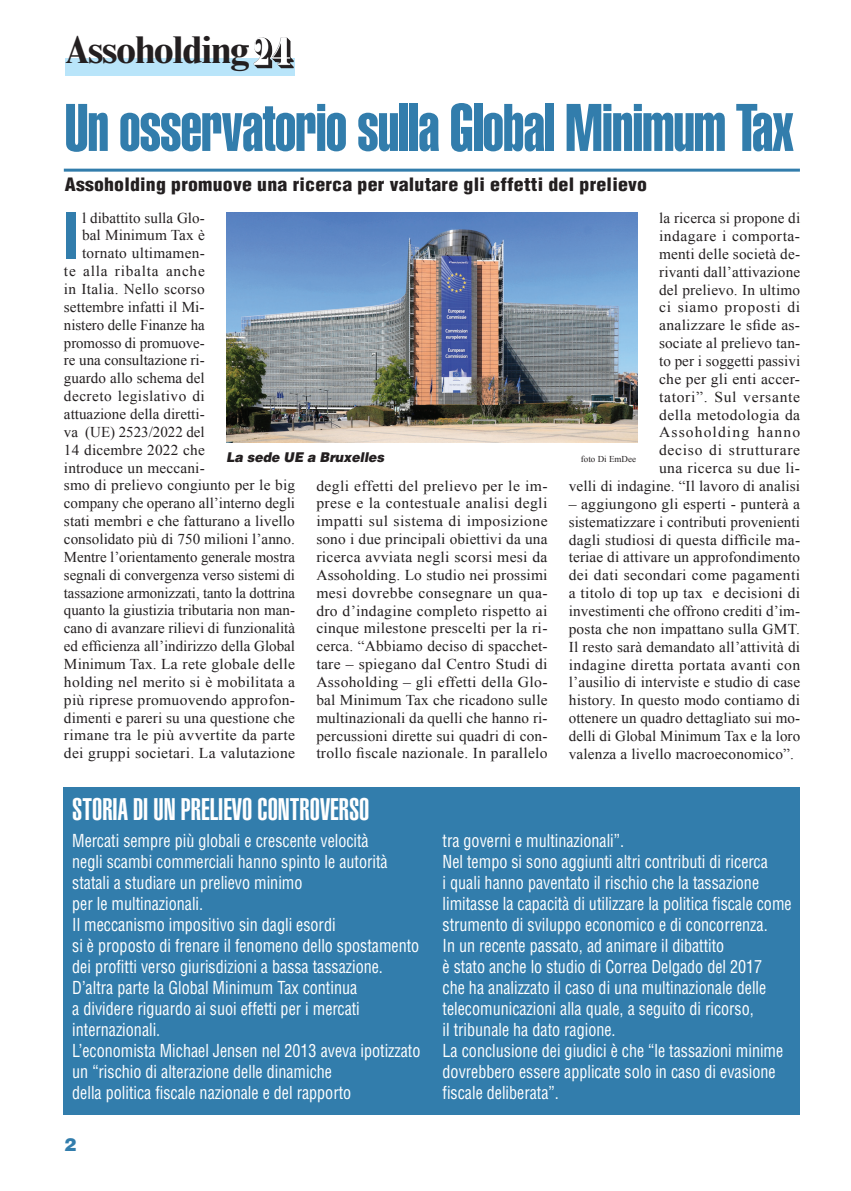
<style>
.page{position:relative;width:851px;height:1191px;background:#fff}
.page>*{position:absolute;margin:0;border:0;box-sizing:border-box;transform-origin:0 0}
.t1{font:66px "Helvetica LT Std Extra Comp";letter-spacing:-.01em;color:#327dac;scale:.96 1}
.t2{font:65.1px "Helvetica LT Std Extra Comp";color:#327dac;scale:1.05 1}
.t3{font:700 condensed 39px "Times New Roman MT Std";letter-spacing:-.03em;color:#231f20;scale:1.15 1}
.t4{font:30.75px "Helvetica LT Std Ultra Comp";color:#fff}
.t5{font:900 condensed 18px "Helvetica LT Std";letter-spacing:.01em;color:#231f20;scale:1.1 1}
.t6{font:900 18px "Helvetica LT Std";color:#327dac}
.t7{font:condensed 17.4px/21px "Helvetica LT Std";color:#fff;scale:.92 1}
.t8{font:15px/17.9px "Times New Roman";letter-spacing:.01em;color:#231f20;text-align:justify;scale:1.04 1}
.t9{font:15px/17.9px "Times New Roman";letter-spacing:.01em;color:#231f20;text-align:right}
.t10{font:15px "Times New Roman";letter-spacing:.03em;color:#231f20}
.t11{font:15px "Times New Roman";letter-spacing:.05em;color:#231f20}
.t12{font:italic 900 13.5px "Helvetica LT Std";letter-spacing:-.01em;color:#231f20;scale:.94 1}
.t13{font:9px "Times New Roman";color:#231f20}
</style>
<div class="page">
<div style="left:65px;top:58px;width:230px;height:17px;background:#b9e5fa"></div>
<img style="left:256px;top:37px;width:38px;height:31px">
<hr style="left:64px;top:169px;width:735px;height:3px;background:#327dac">
<div style="left:64px;top:787px;width:736px;height:327px;background:#327dac"></div>
<img style="left:226px;top:213px;width:411px;height:230px">
<h3 class="t3" style="left:65px;top:27px;width:162px">Assoholding</h3>
<h1 class="t1" style="left:65px;top:88px;width:760px">Un osservatorio sulla Global Minimum Tax</h1>
<p class="t5" style="left:65px;top:172px;width:530px">Assoholding promuove una ricerca per valutare gli effetti del prelievo</p>
<h2 class="t2" style="left:64px;top:196px;width:15px">I</h2>
<p class="t9" style="left:82px;top:208px;width:124px">l dibattito sulla Glo-</p>
<p class="t9" style="left:568px;top:209px;width:233px">la ricerca si propone di<br>indagare i comporta-<br>menti delle società de-<br>rivanti dall’attivazione<br>del prelievo. In ultimo<br>ci siamo proposti di<br>analizzare le sfide as-<br>sociate al prelievo tan-<br>to per i soggetti passivi<br>che per gli enti accer-<br>tatori”. Sul versante<br>della metodologia da<br>Assoholding hanno<br>deciso di strutturare<br>una ricerca su due li-<br>velli di indagine. “Il lavoro di analisi</p>
<p class="t8" style="left:568px;top:494px;width:224px">– aggiungono gli esperti - punterà a sistematizzare i contributi provenienti dagli studiosi di questa difficile ma&shy;teriae di attivare un approfondimento dei dati secondari come pagamenti a titolo di top up tax e decisioni di investimenti che offrono crediti d’im&shy;posta che non impattano sulla GMT.<br>Il resto sarà demandato all’attività di indagine diretta portata avanti con l’ausilio di interviste e studio di case history. In questo modo contiamo di ottenere un quadro dettagliato sui mo&shy;delli di Global Minimum Tax e la loro valenza a livello macroeconomico”.</p>
<p class="t9" style="left:82px;top:226px;width:124px">bal Minimum Tax è</p>
<p class="t9" style="left:82px;top:244px;width:124px">tornato ultimamen-</p>
<p class="t11" style="left:64px;top:261px;width:142px">te alla ribalta anche</p>
<p class="t9" style="left:64px;top:280px;width:142px">in Italia. Nello scorso</p>
<p class="t9" style="left:64px;top:298px;width:142px">settembre infatti il Mi-</p>
<p class="t9" style="left:64px;top:315px;width:142px">nistero delle Finanze ha</p>
<p class="t9" style="left:64px;top:333px;width:142px">promosso di promuove-</p>
<p class="t9" style="left:64px;top:351px;width:142px">re una consultazione ri-</p>
<p class="t9" style="left:64px;top:369px;width:142px">guardo allo schema del</p>
<p class="t10" style="left:64px;top:386px;width:142px">decreto legislativo di</p>
<p class="t9" style="left:64px;top:405px;width:142px">attuazione della diretti-</p>
<p class="t9" style="left:64px;top:423px;width:142px">va (UE) 2523/2022 del</p>
<p class="t9" style="left:64px;top:440px;width:142px">14 dicembre 2022 che</p>
<p class="t9" style="left:64px;top:458px;width:142px">introduce un meccani-</p>
<p class="t9" style="left:64px;top:476px;width:232px">smo di prelievo congiunto per le big</p>
<p class="t9" style="left:64px;top:494px;width:232px">company che operano all’interno degli</p>
<p class="t9" style="left:64px;top:512px;width:232px">stati membri e che fatturano a livello</p>
<p class="t9" style="left:64px;top:530px;width:232px">consolidato più di 750 milioni l’anno.</p>
<p class="t9" style="left:64px;top:547px;width:232px">Mentre l’orientamento generale mostra</p>
<p class="t9" style="left:64px;top:565px;width:232px">segnali di convergenza verso sistemi di</p>
<p class="t9" style="left:64px;top:583px;width:232px">tassazione armonizzati, tanto la dottrina</p>
<p class="t9" style="left:64px;top:601px;width:232px">quanto la giustizia tributaria non man-</p>
<p class="t9" style="left:64px;top:619px;width:232px">cano di avanzare rilievi di funzionalità</p>
<p class="t9" style="left:64px;top:637px;width:232px">ed efficienza all’indirizzo della Global</p>
<p class="t9" style="left:64px;top:655px;width:232px">Minimum Tax. La rete globale delle</p>
<p class="t8" style="left:64px;top:672px;width:224px">holding nel merito si è mobilitata a</p>
<p class="t8" style="left:64px;top:690px;width:224px">più riprese promuovendo approfon-</p>
<p class="t9" style="left:64px;top:708px;width:232px">dimenti e pareri su una questione che</p>
<p class="t8" style="left:64px;top:726px;width:223px">rimane tra le più avvertite da parte</p>
<p class="t8" style="left:64px;top:744px;width:224px">dei gruppi societari. La valutazione</p>
<p class="t12" style="left:226px;top:448px;width:170px">La sede UE a Bruxelles</p>
<p class="t13" style="left:581px;top:453px;width:56px">foto Di EmDee</p>
<p class="t8" style="left:316px;top:476px;width:224px">degli effetti del prelievo per le im&shy;prese e la contestuale analisi degli impatti sul sistema di imposizione sono i due principali obiettivi da una ricerca avviata negli scorsi mesi da Assoholding. Lo studio nei prossimi mesi dovrebbe consegnare un qua&shy;dro d’indagine completo rispetto ai cinque milestone prescelti per la ri&shy;cerca. “Abbiamo deciso di spacchet&shy;tare – spiegano dal Centro Studi di Assoholding – gli effetti della Glo&shy;bal Minimum Tax che ricadono sulle multinazionali da quelli che hanno ri&shy;percussioni dirette sui quadri di con&shy;trollo fiscale nazionale. In parallelo</p>
<h3 class="t4" style="left:72px;top:791px;width:299px">STORIA DI UN PRELIEVO CONTROVERSO</h3>
<p class="t7" style="left:72px;top:830px;width:380px">Mercati sempre più globali e crescente velocità<br>negli scambi commerciali hanno spinto le autorità statali a studiare un prelievo minimo<br>per le multinazionali.<br>Il meccanismo impositivo sin dagli esordi<br>si è proposto di frenare il fenomeno dello spostamento dei profitti verso giurisdizioni a bassa tassazione.<br>D’altra parte la Global Minimum Tax continua<br>a dividere riguardo ai suoi effetti per i mercati internazionali.<br>L’economista Michael Jensen nel 2013 aveva ipotizzato un “rischio di alterazione delle dinamiche<br>della politica fiscale nazionale e del rapporto</p>
<p class="t7" style="left:442px;top:830px;width:381px">tra governi e multinazionali”.<br>Nel tempo si sono aggiunti altri contributi di ricerca<br>i quali hanno paventato il rischio che la tassazione limitasse la capacità di utilizzare la politica fiscale come strumento di sviluppo economico e di concorrenza.<br>In un recente passato, ad animare il dibattito<br>è stato anche lo studio di Correa Delgado del 2017<br>che ha analizzato il caso di una multinazionale delle telecomunicazioni alla quale, a seguito di ricorso,<br>il tribunale ha dato ragione.<br>La conclusione dei giudici è che “le tassazioni minime dovrebbero essere applicate solo in caso di evasione fiscale deliberata”.</p>
<p class="t6" style="left:64px;top:1132px;width:14px">2</p>
</div>
